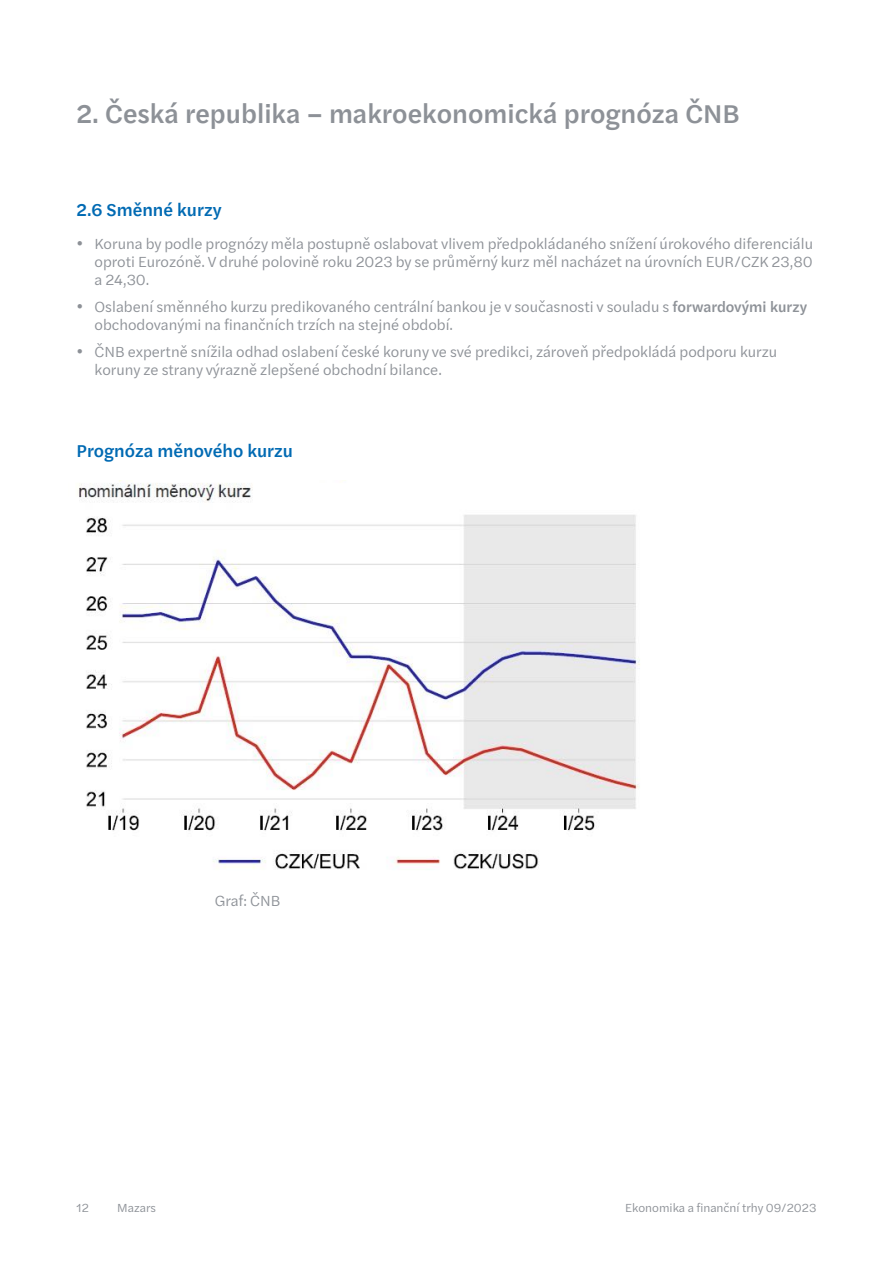
<style>
.page{position:relative;width:893px;height:1263px;background:#fff}
.page>*{position:absolute;margin:0;border:0;box-sizing:border-box;transform-origin:0 0}
.t1{font:500 27px "Halyard Text";color:#8d9197}
.t2{font:500 18px "Halyard Text";color:#006ab3}
.t3{font:15px/18px "Halyard Text";color:#8d9197}
.t4{font:12px "Halyard Text";color:#8d9197}
.s1{font-weight:500}
</style>
<div class="page">
<img style="left:79px;top:480px;width:561px;height:390px">
<h1 class="t1" style="left:77px;top:94px;width:665px">2. Česká republika – makroekonomická prognóza ČNB</h1>
<p class="t2" style="left:77px;top:197px;width:147px">2.6 Směnné kurzy</p>
<p class="t3" style="left:95px;top:234px;width:720px;text-align:justify;text-indent:-18px">• Koruna by podle prognózy měla postupně oslabovat vlivem předpokládaného snížení úrokového diferenciálu oproti Eurozóně. V druhé polovině roku 2023 by se průměrný kurz měl nacházet na úrovních EUR/CZK 23,80 a 24,30.</p>
<p class="t3" style="left:95px;top:297px;width:714px;text-indent:-18px">• Oslabení směnného kurzu predikovaného centrální bankou je v současnosti v souladu s <span class="s1">forwardovými kurzy </span>obchodovanými na finančních trzích na stejné období.</p>
<p class="t3" style="left:95px;top:342px;width:684px;text-indent:-18px">• ČNB expertně snížila odhad oslabení české koruny ve své predikci, zároveň předpokládá podporu kurzu koruny ze strany výrazně zlepšené obchodní bilance.</p>
<p class="t2" style="left:77px;top:437px;width:218px">Prognóza měnového kurzu</p>
<p class="t3" style="left:215px;top:891px;width:67px">Graf: ČNB</p>
<p class="t4" style="left:77px;top:1199px;width:14px">12</p>
<p class="t4" style="left:117px;top:1199px;width:40px">Mazars</p>
<p class="t4" style="left:625px;top:1199px;width:193px">Ekonomika a finanční trhy 09/2023</p>
</div>
